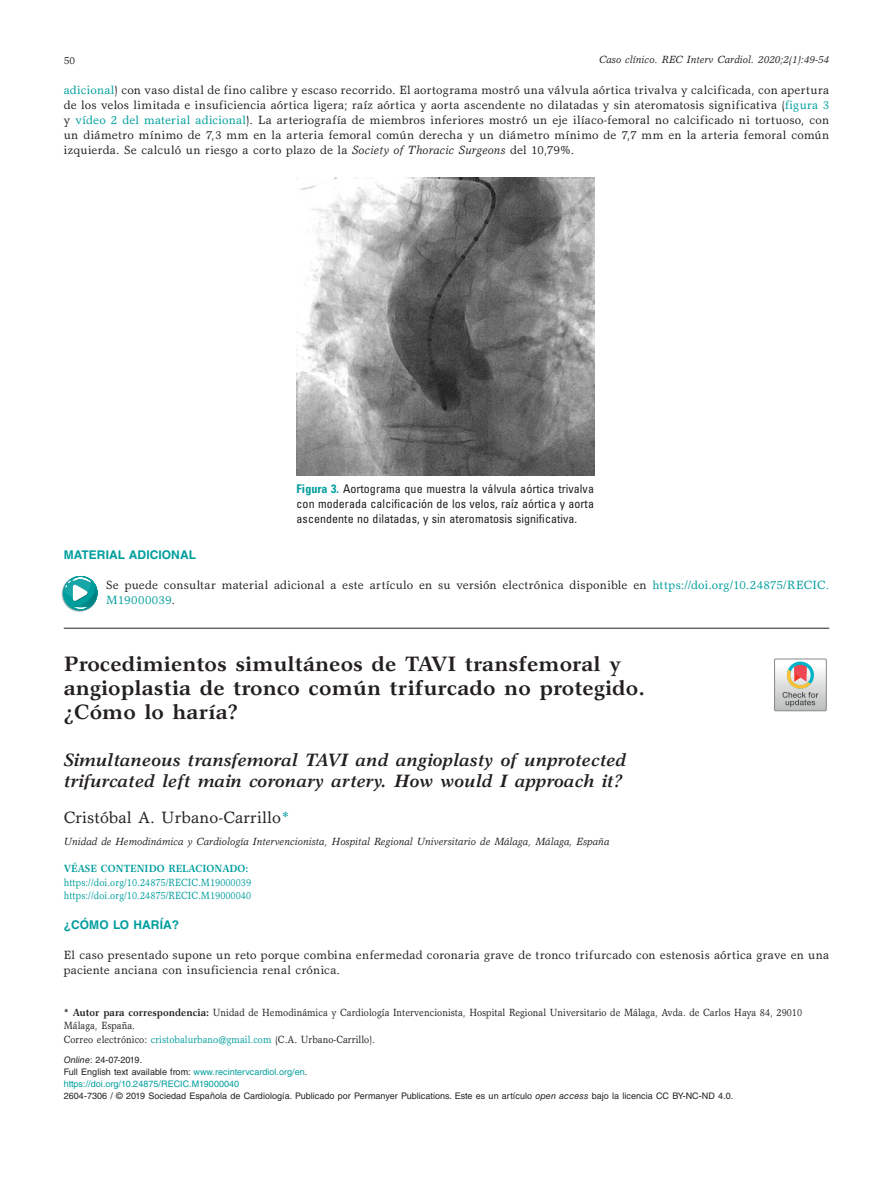
<style>
.page{position:relative;width:893px;height:1191px;background:#fff}
.page>*{position:absolute;margin:0;border:0;box-sizing:border-box;transform-origin:0 0}
.t1{font:700 21px/24px "Garth Graphic Std";letter-spacing:.005em;color:#231f20}
.t2{font:italic 700 18px/21px "Garth Graphic Std";letter-spacing:.005em;color:#231f20}
.t3{font:16.5px "Garth Graphic Std";letter-spacing:.005em;color:#231f20}
.t4{font:12px/15px "Garth Graphic Std";letter-spacing:.015em;color:#231f20}
.t5{font:condensed 12px/15px "Univers LT Std";letter-spacing:.005em;color:#231f20;text-align:justify}
.t6{font:700 12px "Helvetica LT Std";letter-spacing:.005em;color:#009d9d}
.t7{font:10.5px/13.5px "Garth Graphic Std";letter-spacing:.005em;color:#231f20;scale:.9 1}
.t8{font:italic 10.5px "Garth Graphic Std";letter-spacing:.005em;color:#231f20}
.t9{font:10.5px/13.5px "Garth Graphic Std";letter-spacing:.005em;color:#009d9d;scale:.9 1}
.t10{font:700 10.5px "Garth Graphic Std";letter-spacing:.005em;color:#009d9d;scale:.9 1}
.t11{font:10.5px "Garth Graphic Std";letter-spacing:.005em;color:#231f20}
.t12{font:9px/12px "Helvetica LT Std";letter-spacing:.005em;color:#231f20}
.s1{color:#009d9d}
.s2{font-style:italic}
.s3{font-weight:700;color:#009d9d}
.s4{font-weight:700}
</style>
<div class="page">
<svg style="left:62px;top:576px;width:35px;height:36px"></svg>
<svg style="left:63px;top:576px;width:35px;height:34px"></svg>
<svg style="left:774px;top:659px;width:52px;height:52px"></svg>
<hr style="left:64px;top:628px;width:765px;height:1px;background:#231f20">
<img style="left:297px;top:178px;width:297px;height:297px">
<p class="t11" style="left:64px;top:54px;width:13px">50</p>
<p class="t8" style="left:599px;top:53px;width:232px">Caso clínico. REC Interv Cardiol. 2020;2(1):49-54</p>
<p class="t4" style="left:64px;top:82px;width:767px;text-align:justify"><span class="s1">adicional</span>) con vaso distal de fino calibre y escaso recorrido. El aortograma mostró una válvula aórtica trivalva y calcificada, con apertura de los velos limitada e insuficiencia aórtica ligera; raíz aórtica y aorta ascendente no dilatadas y sin ateromatosis significativa (<span class="s1">figura 3 </span>y <span class="s1">vídeo 2 del material adicional</span>). La arteriografía de miembros inferiores mostró un eje ilíaco-femoral no calcificado ni tortuoso, con un diámetro mínimo de 7,3 mm en la arteria femoral común derecha y un diámetro mínimo de 7,7 mm en la arteria femoral común izquierda. Se calculó un riesgo a corto plazo de la <span class="s2">Society of Thoracic Surgeons</span> del 10,79%.</p>
<p class="t5" style="left:297px;top:480px;width:299px"><span class="s3">Figura 3.</span> Aortograma que muestra la válvula aórtica trivalva con moderada calcificación de los velos, raíz aórtica y aorta ascendente no dilatadas, y sin ateromatosis significativa.</p>
<p class="t6" style="left:64px;top:547px;width:134px">MATERIAL ADICIONAL</p>
<p class="t4" style="left:106px;top:577px;width:724px">Se puede consultar material adicional a este artículo en su versión electrónica disponible en <span class="s1">https://doi.org/10.24875/RECIC.<br>M19000039</span>.</p>
<h1 class="t1" style="left:64px;top:652px;width:583px">Procedimientos simultáneos de TAVI transfemoral y angioplastia de tronco común trifurcado no protegido. ¿Cómo lo haría?</h1>
<h2 class="t2" style="left:64px;top:749px;width:564px">Simultaneous transfemoral TAVI and angioplasty of unprotected trifurcated left main coronary artery. How would I approach it?</h2>
<h3 class="t3" style="left:64px;top:807px;width:228px">Cristóbal A. Urbano-Carrillo<span class="s1">*</span></h3>
<p class="t8" style="left:64px;top:835px;width:547px">Unidad de Hemodinámica y Cardiología Intervencionista, Hospital Regional Universitario de Málaga, Málaga, España</p>
<p class="t10" style="left:64px;top:862px;width:207px">VÉASE CONTENIDO RELACIONADO:</p>
<p class="t9" style="left:64px;top:875px;width:210px">https://doi.org/10.24875/RECIC.M19000039 https://doi.org/10.24875/RECIC.M19000040</p>
<p class="t6" style="left:64px;top:917px;width:117px">¿CÓMO LO HARÍA?</p>
<p class="t4" style="left:64px;top:947px;width:767px">El caso presentado supone un reto porque combina enfermedad coronaria grave de tronco trifurcado con estenosis aórtica grave en una paciente anciana con insuficiencia renal crónica.</p>
<p class="t7" style="left:64px;top:1005px;width:822px"><span class="s4">* Autor para correspondencia:</span> Unidad de Hemodinámica y Cardiología Intervencionista, Hospital Regional Universitario de Málaga, Avda. de Carlos Haya 84, 29010<br>Málaga, España.<br>Correo electrónico: <span class="s1">cristobalurbano@gmail.com</span> (C.A. Urbano-Carrillo).</p>
<p class="t12" style="left:64px;top:1054px;width:671px"><span class="s2">Online</span>: 24-07-2019.<br>Full English text available from: <span class="s1">www.recintervcardiol.org/en</span>.<br><span class="s1">https://doi.org/10.24875/RECIC.M19000040<br></span>2604-7306 / © 2019 Sociedad Española de Cardiología. Publicado por Permanyer Publications. Este es un artículo <span class="s2">open access</span> bajo la licencia CC BY-NC-ND 4.0.</p>
</div>
